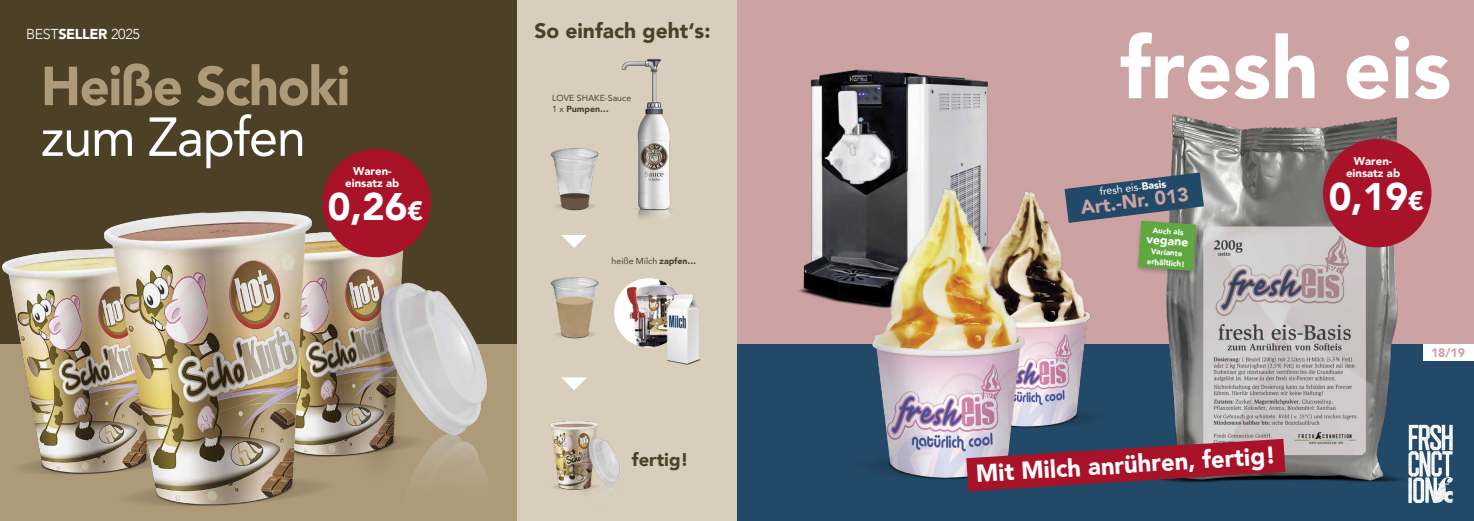
<style>
.page{position:relative;width:1474px;height:521px;background:#fff}
.page>*{position:absolute;margin:0;border:0;box-sizing:border-box;transform-origin:0 0}
.t1{font:900 85.75px "Avenir";color:#fff}
.t2{font:900 54.25px "Avenir";letter-spacing:-.025em;color:#ad9a78}
.t3{font:54.25px "Avenir";letter-spacing:-.025em;color:#fff}
.t4{font:900 38.41px "Avenir";color:#fff}
.t5{font:900 24.5px "Avenir";color:#fff}
.t6{font:900 21px "Avenir";color:#4c4127}
.t7{font:900 19.25px "Avenir";color:#cca3a2}
.t8{font:900 18.38px "Avenir";color:#4c4127}
.t9{font:300 14.35px "Avenir";letter-spacing:-.025em;color:#fff}
.t10{font:900 12.25px "Avenir";color:#fff}
.t11{font:900 12.25px "Avenir";color:#cca3a2}
.t12{font:900 11.29px/11.3px "Avenir";color:#fff;text-align:center}
.t13{font:10.5px "Avenir";color:#fff}
.t14{font:8.75px/10.5px "Avenir";color:#4c4127}
.t15{font:900 7.88px/10.5px "Avenir";color:#fff;text-align:center}
.s1{font-weight:900}
.s2{font-size:26.43px}
</style>
<div class="page">
<div style="left:737px;top:0;width:736px;height:521px;background:#cca3a2"></div>
<div style="left:737px;top:345px;width:736px;height:176px;background:#234968"></div>
<img style="left:799px;top:69px;width:189px;height:235px">
<svg style="left:1444px;top:425px;width:8px;height:78px"></svg>
<div style="left:0;top:0;width:730px;height:521px;background:#4c4127"></div>
<div style="left:517px;top:0;width:220px;height:521px;background:#d9cebb"></div>
<img style="left:550px;top:148px;width:49px;height:63px">
<img style="left:549px;top:421px;width:71px;height:72px">
<img style="left:621px;top:58px;width:50px;height:161px">
<img style="left:550px;top:277px;width:49px;height:62px">
<img style="left:614px;top:278px;width:69px;height:69px;border-radius:35px">
<img style="left:662px;top:288px;width:39px;height:77px">
<img style="left:0;top:195px;width:517px;height:326px">
<svg style="left:561px;top:235px;width:26px;height:13px"></svg>
<svg style="left:561px;top:377px;width:26px;height:13px"></svg>
<img style="left:1117px;top:114px;width:327px;height:389px">
<div style="left:1134px;top:218px;width:67px;height:60px;background:#000;opacity:.26"></div>
<svg style="left:1064px;top:172px;width:139px;height:99px"></svg>
<img style="left:1051px;top:191px;width:61px;height:236px">
<img style="left:846px;top:172px;width:205px;height:320px">
<svg style="left:966px;top:439px;width:319px;height:52px"></svg>
<div style="left:322px;top:149px;width:109px;height:108px;background:#a9132a;border-radius:50%"></div>
<div style="left:1322px;top:139px;width:109px;height:108px;background:#a9132a;border-radius:50%"></div>
<div style="left:1423px;top:345px;width:50px;height:16px;background:#fff"></div>
<h3 class="t9" style="left:26px;top:26px;width:115px">BEST<span class="s1">SELLER</span> 2025</h3>
<h3 class="t6" style="left:534px;top:13px;width:178px">So einfach geht‘s:</h3>
<h1 class="t1" style="left:1120px;top:-5px;width:333px">fresh eis</h1>
<h2 class="t2" style="left:41px;top:40px;width:311px">Heiße Schoki</h2>
<h2 class="t3" style="left:41px;top:93px;width:267px">zum Zapfen</h2>
<p class="t14" style="left:552px;top:93px;width:80px">LOVE SHAKE-Sauce<br>1 x <span class="s1">Pumpen…</span></p>
<p class="t12" style="left:1345px;top:156px;width:56px">Waren&shy;einsatz ab</p>
<p class="t12" style="left:345px;top:165px;width:56px">Waren&shy;einsatz ab</p>
<p class="t13" style="left:1098px;top:183px;width:69px;rotate:-7deg">fresh eis-<span class="s1">Basis</span></p>
<h3 class="t4" style="left:1328px;top:164px;width:97px">0,19<span class="s2">€</span></h3>
<h3 class="t7" style="left:1078px;top:191px;width:110px;rotate:-7deg">Art.-Nr. 013</h3>
<h3 class="t4" style="left:328px;top:174px;width:97px">0,26<span class="s2">€</span></h3>
<p class="t14" style="left:611px;top:256px;width:86px">heiße Milch <span class="s1">zapfen…</span></p>
<h3 class="t8" style="left:632px;top:443px;width:58px">fertig!</h3>
<p class="t15" style="left:1153px;top:225px;width:32px;rotate:4deg">Auch als</p>
<h3 class="t10" style="left:1147px;top:228px;width:44px;rotate:4deg">vegane</h3>
<p class="t15" style="left:1148px;top:245px;width:39px;rotate:4deg">Variante erhältlich!</p>
<h3 class="t5" style="left:974px;top:454px;width:302px;rotate:-4deg">Mit Milch anrühren, fertig!</h3>
<h3 class="t11" style="left:1430px;top:342px;width:35px">18/19</h3>
</div>
